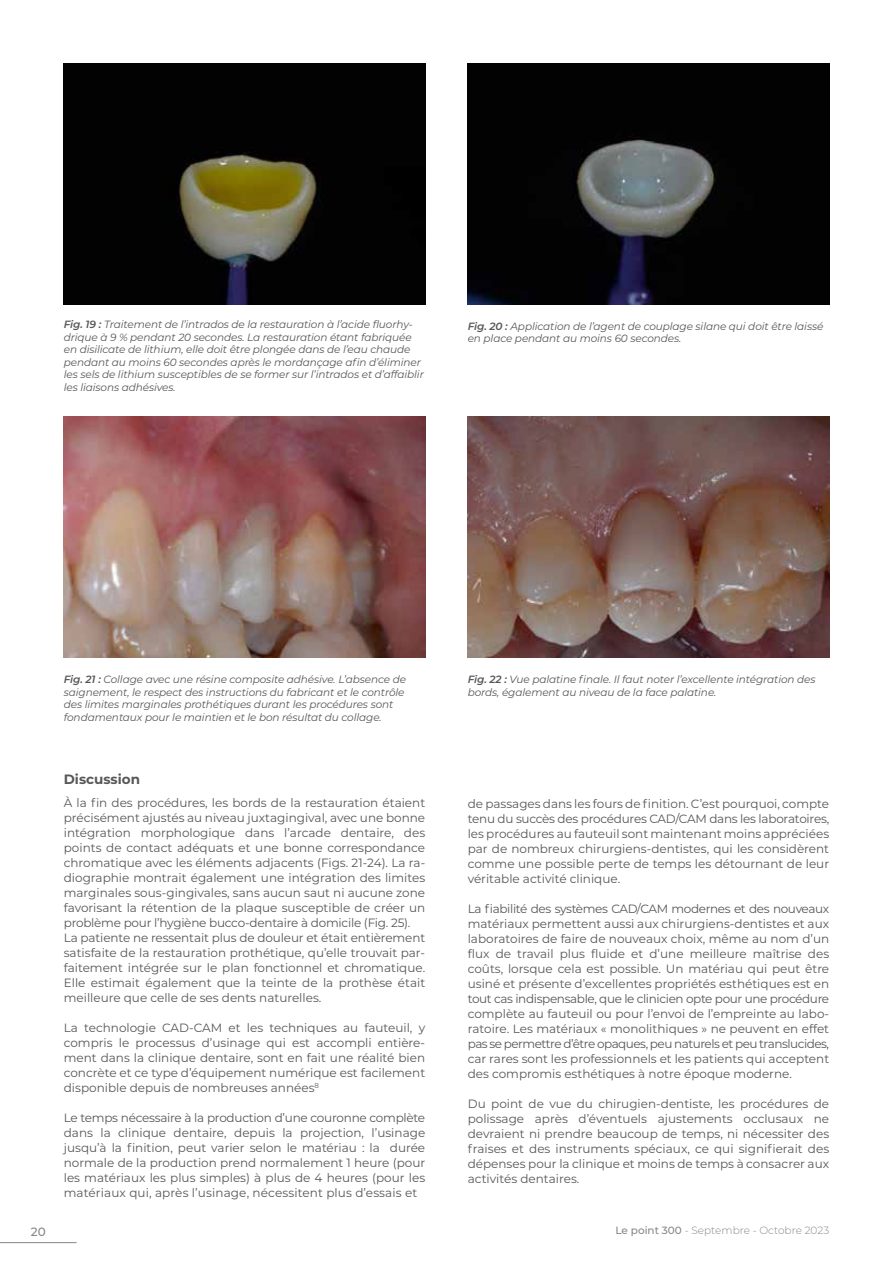
<style>
.page{position:relative;width:893px;height:1263px;background:#fff}
.page>*{position:absolute;margin:0;border:0;box-sizing:border-box;transform-origin:0 0}
.t1{font:700 13.5px "Montserrat";color:#575756}
.t2{font:12px/15px "Montserrat";color:#575756;text-align:justify}
.t3{font:500 12px "Montserrat";color:#878787}
.t4{font:italic 10.5px/12.6px "Montserrat";letter-spacing:-.01em;color:#575756}
.t5{font:300 10.5px "Montserrat";color:#878787}
.s1{font-weight:600}
.s2{font-weight:500}
</style>
<div class="page">
<hr style="left:0;top:1242px;width:77px;height:1px;background:#878787">
<img style="left:64px;top:64px;width:361px;height:240px">
<img style="left:468px;top:64px;width:361px;height:240px">
<img style="left:64px;top:417px;width:361px;height:240px">
<img style="left:468px;top:417px;width:361px;height:240px">
<p class="t4" style="left:64px;top:318px;width:362px"><span class="s1">Fig. 19 :</span> Traitement de l’intrados de la restauration à l’acide fluorhy&shy;drique à 9 % pendant 20 secondes. La restauration étant fabriquée en disilicate de lithium, elle doit être plongée dans de l’eau chaude pendant au moins 60 secondes après le mordançage afin d’éliminer les sels de lithium susceptibles de se former sur l’intrados et d’affaiblir les liaisons adhésives.</p>
<p class="t4" style="left:468px;top:319px;width:357px"><span class="s1">Fig. 20 :</span> Application de l’agent de couplage silane qui doit être laissé en place pendant au moins 60 secondes.</p>
<p class="t4" style="left:64px;top:673px;width:344px"><span class="s1">Fig. 21 :</span> Collage avec une résine composite adhésive. L’absence de saignement, le respect des instructions du fabricant et le contrôle des limites marginales prothétiques durant les procédures sont fondamentaux pour le maintien et le bon résultat du collage.</p>
<p class="t4" style="left:468px;top:673px;width:349px"><span class="s1">Fig. 22 :</span> Vue palatine finale. Il faut noter l’excellente intégration des bords, également au niveau de la face palatine.</p>
<p class="t1" style="left:64px;top:769px;width:78px">Discussion</p>
<p class="t2" style="left:64px;top:794px;width:363px;text-align:left">À la fin des procédures, les bords de la restauration étaient précisément ajustés au niveau juxtagingival, avec une bonne intégration morphologique dans l’arcade dentaire, des points de contact adéquats et une bonne correspondance chromatique avec les éléments adjacents (Figs. 21-24). La ra&shy;diographie montrait également une intégration des limites marginales sous-gingivales, sans aucun saut ni aucune zone favorisant la rétention de la plaque susceptible de créer un problème pour l’hygiène bucco-dentaire à domicile (Fig. 25).<br>La patiente ne ressentait plus de douleur et était entièrement satisfaite de la restauration prothétique, qu’elle trouvait par&shy;faitement intégrée sur le plan fonctionnel et chromatique.<br>Elle estimait également que la teinte de la prothèse était meilleure que celle de ses dents naturelles.</p>
<p class="t2" style="left:64px;top:1019px;width:363px">La technologie CAD-CAM et les techniques au fauteuil, y compris le processus d’usinage qui est accompli entière&shy;ment dans la clinique dentaire, sont en fait une réalité bien concrète et ce type d’équipement numérique est facilement disponible depuis de nombreuses années<sup>8</sup></p>
<p class="t2" style="left:64px;top:1109px;width:363px">Le temps nécessaire à la production d’une couronne complète dans la clinique dentaire, depuis la projection, l’usinage jusqu’à la finition, peut varier selon le matériau : la durée normale de la production prend normalement 1 heure (pour les matériaux les plus simples) à plus de 4 heures (pour les matériaux qui, après l’usinage, nécessitent plus d’essais et</p>
<p class="t2" style="left:468px;top:795px;width:363px">de passages dans les fours de finition. C’est pourquoi, compte tenu du succès des procédures CAD/CAM dans les laboratoires, les procédures au fauteuil sont maintenant moins appréciées par de nombreux chirurgiens-dentistes, qui les considèrent comme une possible perte de temps les détournant de leur véritable activité clinique.</p>
<p class="t2" style="left:468px;top:900px;width:363px">La fiabilité des systèmes CAD/CAM modernes et des nouveaux matériaux permettent aussi aux chirurgiens-dentistes et aux laboratoires de faire de nouveaux choix, même au nom d’un flux de travail plus fluide et d’une meilleure maîtrise des coûts, lorsque cela est possible. Un matériau qui peut être usiné et présente d’excellentes propriétés esthétiques est en tout cas indispensable, que le clinicien opte pour une procédure complète au fauteuil ou pour l’envoi de l’empreinte au labo&shy;ratoire. Les matériaux « monolithiques » ne peuvent en effet pas se permettre d’être opaques, peu naturels et peu translucides, car rares sont les professionnels et les patients qui acceptent des compromis esthétiques à notre époque moderne.</p>
<p class="t2" style="left:468px;top:1095px;width:363px">Du point de vue du chirugien-dentiste, les procédures de polissage après d’éventuels ajustements occlusaux ne devraient ni prendre beaucoup de temps, ni nécessiter des fraises et des instruments spéciaux, ce qui signifierait des dépenses pour la clinique et moins de temps à consacrer aux activités dentaires.</p>
<p class="t3" style="left:31px;top:1224px;width:16px">20</p>
<p class="t5" style="left:615px;top:1223px;width:215px"><span class="s2">Le point 300</span> - Septembre - Octobre 2023</p>
</div>
